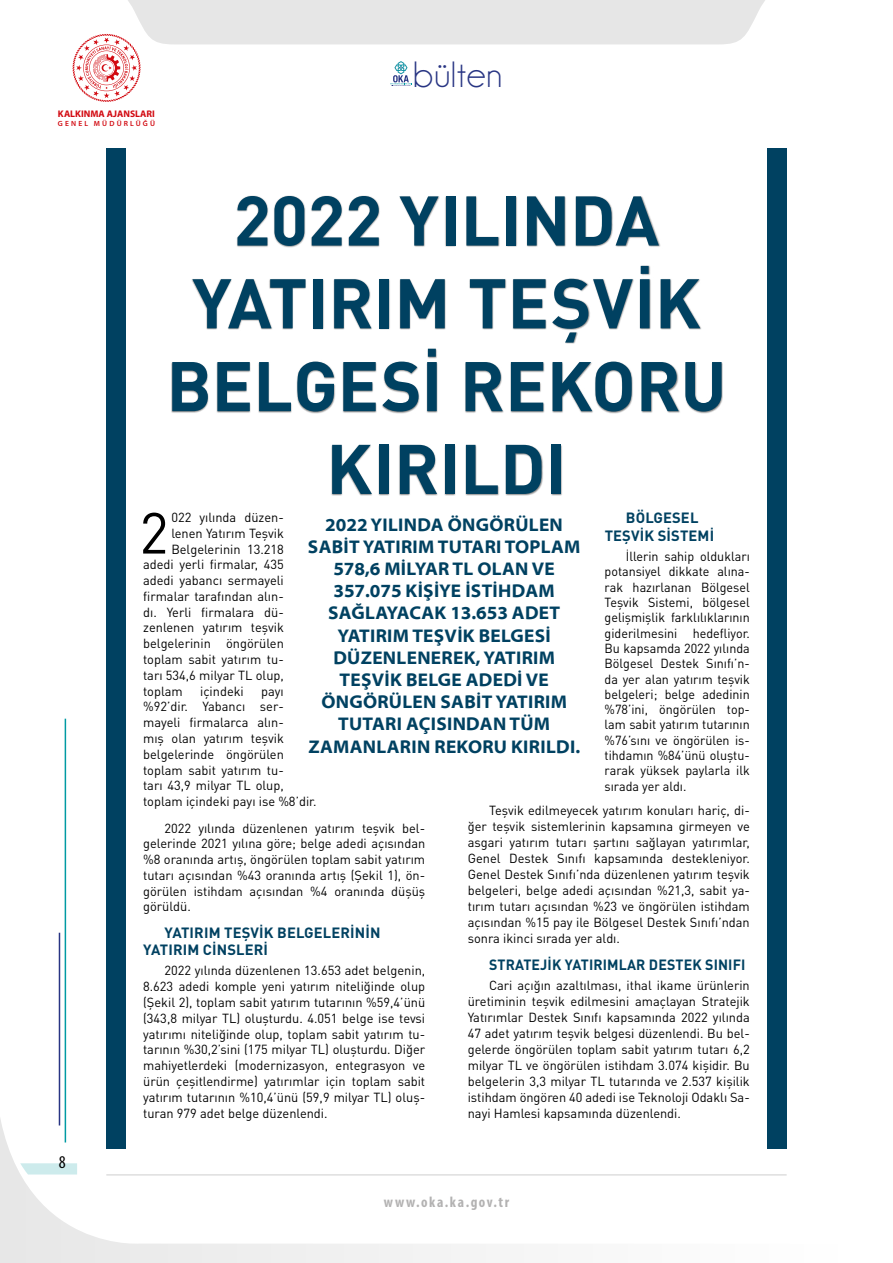
<style>
.page{position:relative;width:893px;height:1263px;background:#fff}
.page>*{position:absolute;margin:0;border:0;box-sizing:border-box;transform-origin:0 0}
.t1{font:700 69px/82.8px "DIN Pro";color:#004161;text-align:center}
.t2{font:57px "DIN Pro";color:#000}
.t3{font:36.9px "Champagne&Limousines";letter-spacing:.02em;color:#283583}
.t4{font:700 semi-expanded 18.45px/22.2px "Myriad Pro";letter-spacing:.015em;color:#004161;text-align:center;scale:.96 1}
.t5{font:condensed 18px "Myriad Pro";color:#000}
.t6{font:700 condensed 15px "Myriad Pro";letter-spacing:.105em;color:#b3b2b2}
.t7{font:700 14.7px/17.7px "DIN Pro";letter-spacing:.01em;color:#004161}
.t8{font:700 14.7px "DIN Pro";letter-spacing:.01em;color:#004161;scale:.96 1}
.t9{font:13.05px/15.8px "DIN Pro";color:#000;text-align:justify}
.t10{font:13.05px/15.3px "DIN Pro";color:#000;text-align:justify;scale:.96 1}
.t11{font:700 9.6px "Myriad Pro";color:#d20a11}
.t12{font:600 7.5px "Myriad Pro";letter-spacing:.285em;color:#d20a11}
</style>
<div class="page">
<svg style="left:0;top:1053px;width:787px;height:210px"></svg>
<svg style="left:20px;top:1163px;width:57px;height:11px"></svg>
<hr style="left:65px;top:719px;width:1px;height:423px;background:#009aa3">
<hr style="left:59px;top:933px;width:1px;height:192px;background:#283583">
<hr style="left:106px;top:1174px;width:681px;height:1px;background:#000">
<svg style="left:73px;top:0;width:692px;height:102px"></svg>
<div style="left:106px;top:149px;width:681px;height:1000px;background:#004161"></div>
<div style="left:126px;top:137px;width:641px;height:1020px;background:#fff"></div>
<div style="left:171px;top:195px;width:552px;height:301px;background:#000;opacity:.5"></div>
<p class="t11" style="left:58px;top:108px;width:98px">KALKINMA AJANSLARI</p>
<p class="t12" style="left:58px;top:119px;width:99px">GENEL MÜDÜRLÜĞÜ</p>
<h3 class="t3" style="left:413px;top:56px;width:91px">bülten</h3>
<h1 class="t1" style="left:167px;top:177px;width:561px">2022 YILINDA<br>YATIRIM TEŞVIK<br>BELGESI REKORU<br>KIRILDI</h1>
<h3 class="t5" style="left:59px;top:1152px;width:8px">8</h3>
<p class="t7" style="left:605px;top:509px;width:111px;text-align:center">BÖLGESEL<br>TEŞVIK SISTEMI</p>
<p class="t10" style="left:605px;top:548px;width:153px;text-indent:21px">İllerin sahip oldukları potansiyel dikkate alına&shy;rak hazırlanan Bölgesel Teşvik Sistemi, bölgesel gelişmişlik farklılıklarının giderilmesini hedefliyor.<br>Bu kapsamda 2022 yılında Bölgesel Destek Sınıfı’n&shy;da yer alan yatırım teşvik belgeleri; belge adedinin %78’ini, öngörülen top&shy;lam sabit yatırım tutarının %76’sını ve öngörülen is&shy;tihdamın %84’ünü oluştu&shy;rarak yüksek paylarla ilk sırada yer aldı.</p>
<p class="t9" style="left:468px;top:802px;width:284px;text-indent:21px">Teşvik edilmeyecek yatırım konuları hariç, di&shy;ğer teşvik sistemlerinin kapsamına girmeyen ve asgari yatırım tutarı şartını sağlayan yatırımlar, Genel Destek Sınıfı kapsamında destekleniyor.<br>Genel Destek Sınıfı’nda düzenlenen yatırım teşvik belgeleri, belge adedi açısından %21,3, sabit ya&shy;tırım tutarı açısından %23 ve öngörülen istihdam açısından %15 pay ile Bölgesel Destek Sınıfı’ndan sonra ikinci sırada yer aldı.</p>
<p class="t8" style="left:489px;top:954px;width:269px">STRATEJIK YATIRIMLAR DESTEK SINIFI</p>
<p class="t9" style="left:468px;top:977px;width:284px;text-indent:21px">Cari açığın azaltılması, ithal ikame ürünlerin üretiminin teşvik edilmesini amaçlayan Stratejik Yatırımlar Destek Sınıfı kapsamında 2022 yılında 47 adet yatırım teşvik belgesi düzenlendi. Bu bel&shy;gelerde öngörülen toplam sabit yatırım tutarı 6,2 milyar TL ve öngörülen istihdam 3.074 kişidir. Bu belgelerin 3,3 milyar TL tutarında ve 2.537 kişilik istihdam öngören 40 adedi ise Teknoloji Odaklı Sa&shy;nayi Hamlesi kapsamında düzenlendi.</p>
<h2 class="t2" style="left:139px;top:497px;width:31px">2</h2>
<p class="t9" style="left:171px;top:509px;width:114px">022 yılında düzen-</p>
<p class="t4" style="left:308px;top:513px;width:285px">2022 YILINDA ÖNGÖRÜLEN<br>SABIT YATIRIM TUTARI TOPLAM<br>578,6 MILYAR TL OLAN VE<br>357.075 KIŞIYE ISTIHDAM<br>SAĞLAYACAK 13.653 ADET<br>YATIRIM TEŞVIK BELGESI<br>DÜZENLENEREK, YATIRIM<br>TEŞVIK BELGE ADEDI VE<br>ÖNGÖRÜLEN SABIT YATIRIM<br>TUTARI AÇISINDAN TÜM<br>ZAMANLARIN REKORU KIRILDI.</p>
<p class="t9" style="left:171px;top:525px;width:114px">lenen Yatırım Teşvik</p>
<p class="t9" style="left:171px;top:541px;width:114px">Belgelerinin 13.218</p>
<p class="t9" style="left:143px;top:556px;width:142px">adedi yerli firmalar, 435</p>
<p class="t9" style="left:143px;top:572px;width:142px">adedi yabancı sermayeli</p>
<p class="t9" style="left:143px;top:588px;width:142px">firmalar tarafından alın-</p>
<p class="t9" style="left:143px;top:604px;width:142px">dı. Yerli firmalara dü-</p>
<p class="t9" style="left:143px;top:620px;width:142px">zenlenen yatırım teşvik</p>
<p class="t9" style="left:143px;top:635px;width:142px">belgelerinin öngörülen</p>
<p class="t9" style="left:143px;top:651px;width:142px">toplam sabit yatırım tu-</p>
<p class="t9" style="left:143px;top:667px;width:142px">tarı 534,6 milyar TL olup,</p>
<p class="t9" style="left:143px;top:683px;width:41px">toplam</p>
<p class="t9" style="left:200px;top:683px;width:45px">içindeki</p>
<p class="t9" style="left:143px;top:683px;width:175px;text-align:left;text-indent:118px">payı %92’dir. Yabancı ser&shy;mayeli firmalarca alın-<br>mış olan yatırım teşvik belgelerinde öngörülen toplam sabit yatırım tu-<br>tarı 43,9 milyar TL olup, toplam içindeki payı ise %8’dir.</p>
<p class="t9" style="left:143px;top:820px;width:284px;text-indent:21px">2022 yılında düzenlenen yatırım teşvik bel&shy;gelerinde 2021 yılına göre; belge adedi açısından %8 oranında artış, öngörülen toplam sabit yatırım tutarı açısından %43 oranında artış (Şekil 1), ön&shy;görülen istihdam açısından %4 oranında düşüş görüldü.</p>
<p class="t7" style="left:143px;top:923px;width:239px;text-indent:21px">YATIRIM TEŞVIK BELGELERININ<br>YATIRIM CINSLERI</p>
<p class="t9" style="left:143px;top:963px;width:284px;text-indent:21px">2022 yılında düzenlenen 13.653 adet belgenin, 8.623 adedi komple yeni yatırım niteliğinde olup (Şekil 2), toplam sabit yatırım tutarının %59,4’ünü (343,8 milyar TL) oluşturdu. 4.051 belge ise tevsi yatırımı niteliğinde olup, toplam sabit yatırım tu&shy;tarının %30,2’sini (175 milyar TL) oluşturdu. Diğer mahiyetlerdeki (modernizasyon, entegrasyon ve ürün çeşitlendirme) yatırımlar için toplam sabit yatırım tutarının %10,4’ünü (59,9 milyar TL) oluş&shy;turan 979 adet belge düzenlendi.</p>
<p class="t6" style="left:384px;top:1193px;width:127px">www.oka.ka.gov.tr</p>
</div>
